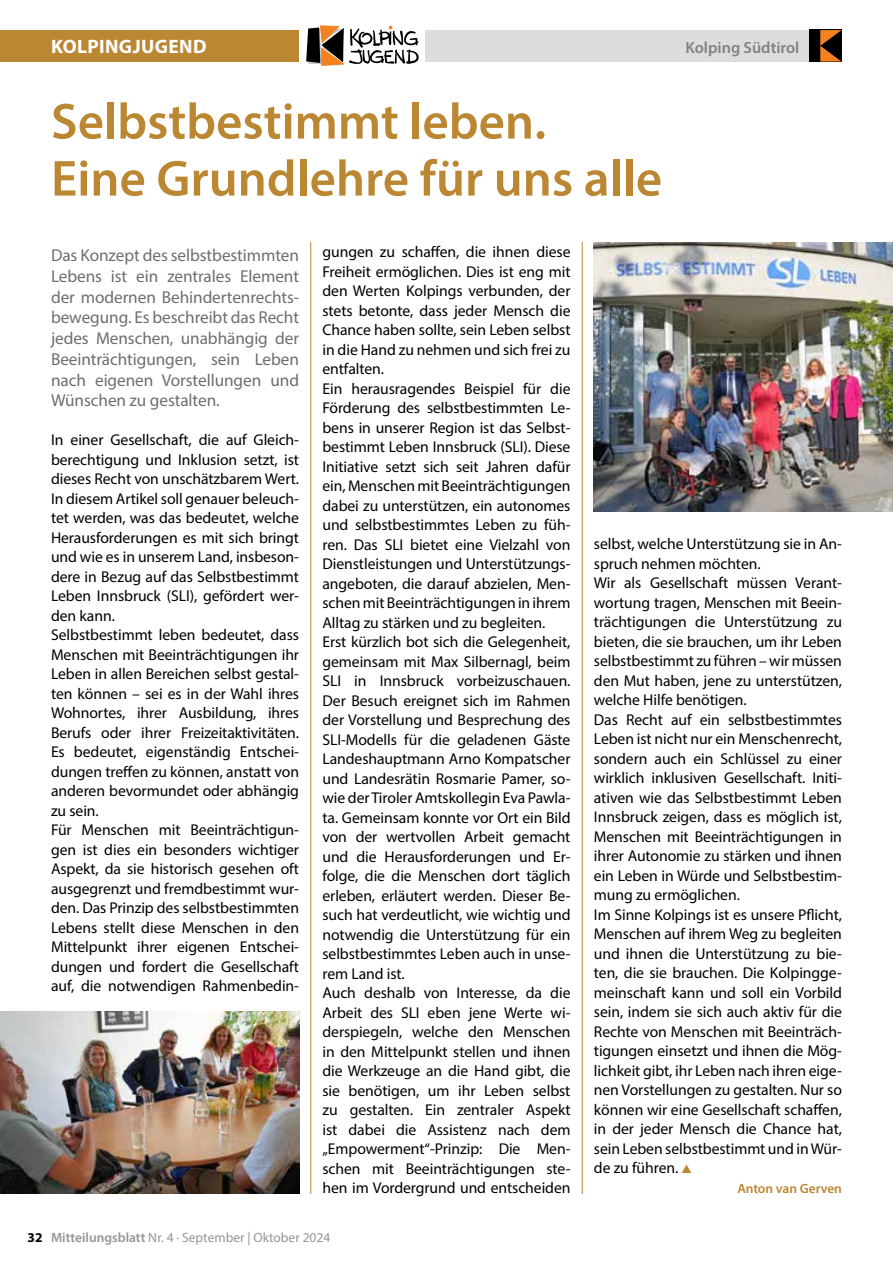
<style>
.page{position:relative;width:893px;height:1263px;background:#fff}
.page>*{position:absolute;margin:0;border:0;box-sizing:border-box;transform-origin:0 0}
.t1{font:600 51px/57px "Myriad Pro";color:#bb8732}
.t2{font:700 19.5px "Myriad Pro";letter-spacing:.02em;color:#fff}
.t3{font:17.25px/20.7px "Myriad Pro";letter-spacing:-.005em;color:#6d6e71;text-align:justify}
.t4{font:600 16.2px "Myriad Pro";color:#808285}
.t5{font:15.6px/19.5px "Myriad Pro";letter-spacing:-.005em;color:#000}
.t6{font:13.5px "Myriad Pro";color:#939598}
.t7{font:600 13.5px "Myriad Pro";letter-spacing:-.005em;color:#bb8732}
.s1{font-weight:700;color:#000}
.s2{font-weight:600}
.s3{color:#bb8732}
</style>
<div class="page">
<svg style="left:306px;top:26px;width:113px;height:40px"></svg>
<div style="left:0;top:30px;width:299px;height:32px;background:#bb8732"></div>
<div style="left:425px;top:30px;width:417px;height:32px;background:#dcddde"></div>
<div style="left:809px;top:30px;width:33px;height:32px;background:#000"></div>
<svg style="left:820px;top:30px;width:21px;height:32px"></svg>
<img style="left:594px;top:242px;width:299px;height:269px">
<img style="left:0;top:1012px;width:299px;height:182px">
<hr style="left:310px;top:242px;width:1px;height:952px;background:#bb8732">
<hr style="left:582px;top:242px;width:1px;height:952px;background:#bb8732">
<p class="t2" style="left:51px;top:34px;width:157px">KOLPINGJUGEND</p>
<p class="t4" style="left:685px;top:37px;width:115px">Kolping Südtirol</p>
<h1 class="t1" style="left:51px;top:92px;width:613px">Selbstbestimmt leben.<br>Eine Grundlehre für uns alle</h1>
<p class="t3" style="left:51px;top:245px;width:250px">Das Konzept des selbstbestimmten Lebens ist ein zentrales Element der modernen Behindertenrechts&shy;bewegung. Es beschreibt das Recht jedes Menschen, unabhängig der Beeinträchtigungen, sein Leben nach eigenen Vorstellungen und Wünschen zu gestalten.</p>
<p class="t5" style="left:51px;top:430px;width:250px">In einer Gesellschaft, die auf Gleich&shy;berechtigung und Inklusion setzt, ist dieses Recht von unschätzbarem Wert.<br>In diesem Artikel soll genauer beleuch&shy;tet werden, was das bedeutet, welche Herausforderungen es mit sich bringt und wie es in unserem Land, insbeson&shy;dere in Bezug auf das Selbstbestimmt Leben Innsbruck (SLI), gefördert wer&shy;den kann.<br>Selbstbestimmt leben bedeutet, dass Menschen mit Beeinträchtigungen ihr Leben in allen Bereichen selbst gestal&shy;ten können – sei es in der Wahl ihres Wohnortes, ihrer Ausbildung, ihres Berufs oder ihrer Freizeitaktivitäten.<br>Es bedeutet, eigenständig Entschei&shy;dungen treffen zu können, anstatt von anderen bevormundet oder abhängig zu sein.<br>Für Menschen mit Beeinträchtigun&shy;gen ist dies ein besonders wichtiger Aspekt, da sie historisch gesehen oft ausgegrenzt und fremdbestimmt wur&shy;den. Das Prinzip des selbstbestimmten Lebens stellt diese Menschen in den Mittelpunkt ihrer eigenen Entschei&shy;dungen und fordert die Gesellschaft auf, die notwendigen Rahmenbedin-</p>
<p class="t5" style="left:322px;top:242px;width:250px">gungen zu schaffen, die ihnen diese Freiheit ermöglichen. Dies ist eng mit den Werten Kolpings verbunden, der stets betonte, dass jeder Mensch die Chance haben sollte, sein Leben selbst in die Hand zu nehmen und sich frei zu entfalten.<br>Ein herausragendes Beispiel für die Förderung des selbstbestimmten Le&shy;bens in unserer Region ist das Selbst&shy;bestimmt Leben Innsbruck (SLI). Diese Initiative setzt sich seit Jahren dafür ein, Menschen mit Beeinträchtigungen dabei zu unterstützen, ein autonomes und selbstbestimmtes Leben zu füh&shy;ren. Das SLI bietet eine Vielzahl von Dienstleistungen und Unterstützungs&shy;angeboten, die darauf abzielen, Men&shy;schen mit Beeinträchtigungen in ihrem Alltag zu stärken und zu begleiten.<br>Erst kürzlich bot sich die Gelegenheit, gemeinsam mit Max Silbernagl, beim SLI in Innsbruck vorbeizuschauen.<br>Der Besuch ereignet sich im Rahmen der Vorstellung und Besprechung des SLI-Modells für die geladenen Gäste Landeshauptmann Arno Kompatscher und Landesrätin Rosmarie Pamer, so&shy;wie der Tiroler Amtskollegin Eva Pawla&shy;ta. Gemeinsam konnte vor Ort ein Bild von der wertvollen Arbeit gemacht und die Herausforderungen und Er&shy;folge, die die Menschen dort täglich erleben, erläutert werden. Dieser Be&shy;such hat verdeutlicht, wie wichtig und notwendig die Unterstützung für ein selbstbestimmtes Leben auch in unse&shy;rem Land ist.<br>Auch deshalb von Interesse, da die Arbeit des SLI eben jene Werte wi&shy;derspiegeln, welche den Menschen in den Mittelpunkt stellen und ihnen die Werkzeuge an die Hand gibt, die sie benötigen, um ihr Leben selbst zu gestalten. Ein zentraler Aspekt ist dabei die Assistenz nach dem „Empowerment“-Prinzip: Die Men&shy;schen mit Beeinträchtigungen ste&shy;hen im Vordergrund und entscheiden</p>
<p class="t6" style="left:28px;top:1229px;width:304px"><span class="s1">32</span> <span class="s2">Mitteilungsblatt</span> Nr. 4 · September | Oktober 2024</p>
<p class="t5" style="left:594px;top:534px;width:250px">selbst, welche Unterstützung sie in An&shy;spruch nehmen möchten.<br>Wir als Gesellschaft müssen Verant&shy;wortung tragen, Menschen mit Beein&shy;trächtigungen die Unterstützung zu bieten, die sie brauchen, um ihr Leben selbstbestimmt zu führen – wir müssen den Mut haben, jene zu unterstützen, welche Hilfe benötigen.<br>Das Recht auf ein selbstbestimmtes Leben ist nicht nur ein Menschenrecht, sondern auch ein Schlüssel zu einer wirklich inklusiven Gesellschaft. Initi&shy;ativen wie das Selbstbestimmt Leben Innsbruck zeigen, dass es möglich ist, Menschen mit Beeinträchtigungen in ihrer Autonomie zu stärken und ihnen ein Leben in Würde und Selbstbestim&shy;mung zu ermöglichen.<br>Im Sinne Kolpings ist es unsere Pflicht, Menschen auf ihrem Weg zu begleiten und ihnen die Unterstützung zu bie&shy;ten, die sie brauchen. Die Kolpingge&shy;meinschaft kann und soll ein Vorbild sein, indem sie sich auch aktiv für die Rechte von Menschen mit Beeinträch&shy;tigungen einsetzt und ihnen die Mög&shy;lichkeit gibt, ihr Leben nach ihren eige&shy;nen Vorstellungen zu gestalten. Nur so können wir eine Gesellschaft schaffen, in der jeder Mensch die Chance hat, sein Leben selbstbestimmt und in Wür&shy;de zu führen. <span class="s3">▲</span></p>
<p class="t7" style="left:737px;top:1179px;width:106px">Anton van Gerven</p>
</div>
